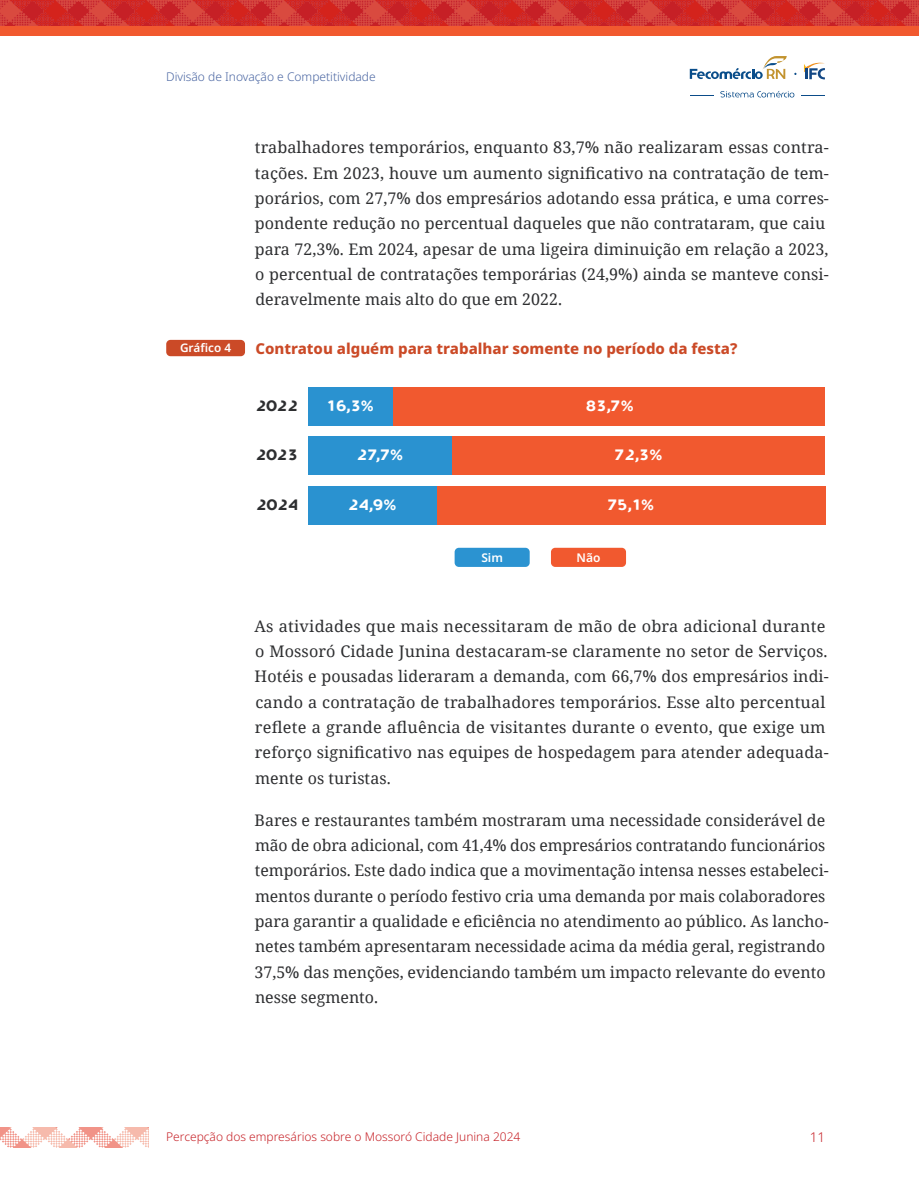
<style>
.page{position:relative;width:919px;height:1189px;background:#fff}
.page>*{position:absolute;margin:0;border:0;box-sizing:border-box;transform-origin:0 0}
.Texto_padrão{font:15.9px/25.3px "Noto Serif";color:#2d2e30}
.t1{font:800 15px "Noto Sans";color:#cb4a27}
.t2{font:700 15px "Comercio Sans";letter-spacing:-.01em;color:#fff}
.t3{font:700 15px "Comercio Sans";letter-spacing:.01em;color:#2d2e30}
.t4{font:300 13.5px "Noto Sans";color:#c62026}
.t5{font:300 12px "Noto Sans";color:#c62026}
.t6{font:300 12px "Noto Sans";color:#4864a1}
.t7{font:600 12px "Noto Sans";color:#fff}
.t8{font:600 11.7px "Noto Sans";color:#fff}
</style>
<div class="page">
<svg style="left:690px;top:91px;width:105px;height:7px"></svg>
<svg style="left:801px;top:95px;width:24px;height:1px"></svg>
<svg style="left:689px;top:56px;width:98px;height:23px"></svg>
<svg style="left:803px;top:62px;width:21px;height:17px"></svg>
<img style="left:0;top:0;width:918px;height:27px">
<img style="left:0;top:1127px;width:149px;height:20px">
<div style="left:0;top:27px;width:918px;height:9px;background:#f1592f"></div>
<div style="left:454px;top:548px;width:75px;height:19px;background:#2b93d1;border-radius:4px"></div>
<div style="left:551px;top:548px;width:75px;height:19px;background:#f1592f;border-radius:4px"></div>
<div style="left:308px;top:387px;width:86px;height:39px;background:#2a92d0"></div>
<div style="left:308px;top:436px;width:144px;height:39px;background:#2a92d0"></div>
<div style="left:309px;top:486px;width:128px;height:38px;background:#2a92d0"></div>
<div style="left:394px;top:387px;width:430px;height:39px;background:#f1592f"></div>
<div style="left:452px;top:436px;width:372px;height:39px;background:#f1592f"></div>
<div style="left:437px;top:486px;width:388px;height:38px;background:#f1592f"></div>
<div style="left:166px;top:340px;width:79px;height:16px;background:#cb4a27;border-radius:4px"></div>
<p class="t6" style="left:166px;top:69px;width:211px">Divisão de Inovação e Competitividade</p>
<p class="Texto_padrão" style="left:255px;top:134px;width:575px">trabalhadores temporários, enquanto 83,7% não realizaram essas contra&shy;tações. Em 2023, houve um aumento significativo na contratação de tem&shy;porários, com 27,7% dos empresários adotando essa prática, e uma corres&shy;pondente redução no percentual daqueles que não contrataram, que caiu para 72,3%. Em 2024, apesar de uma ligeira diminuição em relação a 2023, o percentual de contratações temporárias (24,9%) ainda se manteve consi&shy;deravelmente mais alto do que em 2022.</p>
<p class="t8" style="left:180px;top:340px;width:53px">Gráfico 4</p>
<p class="t1" style="left:255px;top:338px;width:483px">Contratou alguém para trabalhar somente no período da festa?</p>
<p class="t3" style="left:256px;top:397px;width:44px">2022</p>
<p class="t3" style="left:256px;top:446px;width:44px">2023</p>
<p class="t3" style="left:256px;top:495px;width:43px">2024</p>
<p class="t2" style="left:325px;top:397px;width:49px">16,3%</p>
<p class="t2" style="left:357px;top:446px;width:47px">27,7%</p>
<p class="t2" style="left:348px;top:495px;width:49px">24,9%</p>
<p class="t2" style="left:585px;top:397px;width:49px">83,7%</p>
<p class="t2" style="left:614px;top:446px;width:49px">72,3%</p>
<p class="t2" style="left:607px;top:495px;width:48px">75,1%</p>
<p class="t7" style="left:481px;top:548px;width:23px">Sim</p>
<p class="t7" style="left:576px;top:548px;width:25px">Não</p>
<p class="Texto_padrão" style="left:254px;top:613px;width:576px">As atividades que mais necessitaram de mão de obra adicional durante o Mossoró Cidade Junina destacaram-se claramente no setor de Serviços.<br>Hotéis e pousadas lideraram a demanda, com 66,7% dos empresários indi&shy;cando a contratação de trabalhadores temporários. Esse alto percentual reflete a grande afluência de visitantes durante o evento, que exige um reforço significativo nas equipes de hospedagem para atender adequada&shy;mente os turistas.</p>
<p class="Texto_padrão" style="left:254px;top:807px;width:576px">Bares e restaurantes também mostraram uma necessidade considerável de mão de obra adicional, com 41,4% dos empresários contratando funcionários temporários. Este dado indica que a movimentação intensa nesses estabeleci&shy;mentos durante o período festivo cria uma demanda por mais colaboradores para garantir a qualidade e eficiência no atendimento ao público. As lancho&shy;netes também apresentaram necessidade acima da média geral, registrando 37,5% das menções, evidenciando também um impacto relevante do evento nesse segmento.</p>
<p class="t5" style="left:166px;top:1127px;width:356px">Percepção dos empresários sobre o Mossoró Cidade Junina 2024</p>
<p class="t4" style="left:809px;top:1127px;width:17px">11</p>
</div>
